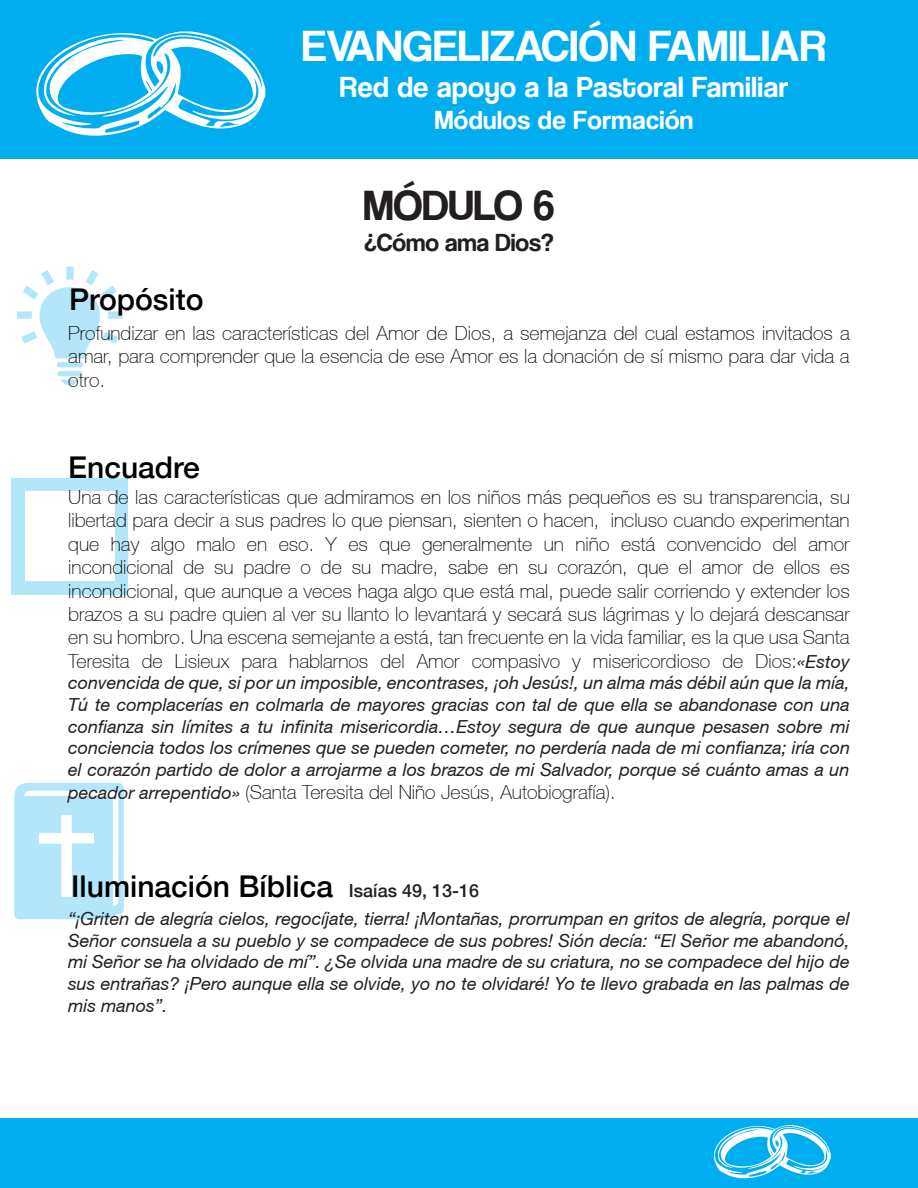
<style>
.page{position:relative;width:918px;height:1188px;background:#fff}
.page>*{position:absolute;margin:0;border:0;box-sizing:border-box;transform-origin:0 0}
.t1{font:45px "Coolvetica Rg";letter-spacing:.02em;color:#fff}
.t2{font:43.5px "Coolvetica Rg";color:#231f20}
.t3{font:500 30px "Helvetica 65";color:#000}
.t4{font:30px "Coolvetica Rg";letter-spacing:.02em;color:#fff}
.t5{font:27px "Coolvetica Rg";letter-spacing:.02em;color:#fff}
.t6{font:25.5px "Coolvetica Rg";color:#231f20}
.t7{font:100 19.5px/23.4px "Helvetica 35";color:#000;text-align:justify}
.t8{font:italic 18px/21.6px "Helvetica 56";color:#231f20;text-align:justify}
.t9{font:500 18px "Helvetica 65";color:#231f20}
.s1{font-family:"Helvetica 56";font-weight:400;font-style:italic;font-size:18px;color:#231f20}
</style>
<div class="page">
<svg style="left:14px;top:783px;width:110px;height:136px"></svg>
<svg style="left:17px;top:267px;width:105px;height:118px"></svg>
<div style="left:11px;top:478px;width:117px;height:117px;background:#b3e6fa"></div>
<div style="left:25px;top:491px;width:90px;height:90px;background:#fff"></div>
<div style="left:0;top:0;width:918px;height:158px;background:#00aeef"></div>
<div style="left:0;top:1119px;width:918px;height:69px;background:#00aeef"></div>
<svg style="left:36px;top:31px;width:229px;height:105px"></svg>
<svg style="left:714px;top:1125px;width:117px;height:54px"></svg>
<h1 class="t1" style="left:302px;top:20px;width:525px">EVANGELIZACIÓN FAMILIAR</h1>
<h3 class="t4" style="left:340px;top:69px;width:450px">Red de apoyo a la Pastoral Familiar</h3>
<h3 class="t5" style="left:435px;top:105px;width:260px">Módulos de Formación</h3>
<h3 class="t3" style="left:69px;top:281px;width:136px">Propósito</h3>
<h2 class="t2" style="left:363px;top:180px;width:193px">MÓDULO 6</h2>
<h3 class="t6" style="left:365px;top:227px;width:190px">¿Cómo ama Dios?</h3>
<p class="t7" style="left:68px;top:321px;width:783px">Profundizar en las características del Amor de Dios, a semejanza del cual estamos invitados a amar, para comprender que la esencia de ese Amor es la donación de sí mismo para dar vida a otro.</p>
<h3 class="t3" style="left:68px;top:449px;width:133px">Encuadre</h3>
<p class="t7" style="left:68px;top:485px;width:783px">Una de las características que admiramos en los niños más pequeños es su transparencia, su libertad para decir a sus padres lo que piensan, sienten o hacen, incluso cuando experimentan que hay algo malo en eso. Y es que generalmente un niño está convencido del amor incondicional de su padre o de su madre, sabe en su corazón, que el amor de ellos es incondicional, que aunque a veces haga algo que está mal, puede salir corriendo y extender los brazos a su padre quien al ver su llanto lo levantará y secará sus lágrimas y lo dejará descansar en su hombro. Una escena semejante a está, tan frecuente en la vida familiar, es la que usa Santa Teresita de Lisieux para hablarnos del Amor compasivo y misericordioso de Dios:<span class="s1">«Estoy</span></p>
<p class="t8" style="left:68px;top:672px;width:783px">convencida de que, si por un imposible, encontrases, ¡oh Jesús!, un alma más débil aún que la mía, Tú te complacerías en colmarla de mayores gracias con tal de que ella se abandonase con una confianza sin límites a tu infinita misericordia…Estoy segura de que aunque pesasen sobre mi conciencia todos los crímenes que se pueden cometer, no perdería nada de mi confianza; iría con el corazón partido de dolor a arrojarme a los brazos de mi Salvador, porque sé cuánto amas a un</p>
<p class="t7" style="left:68px;top:781px;width:549px"><span class="s1">pecador arrepentido»</span> (Santa Teresita del Niño Jesús, Autobiografía).</p>
<h3 class="t3" style="left:71px;top:868px;width:263px">Iluminación Bíblica</h3>
<p class="t8" style="left:68px;top:908px;width:783px">“¡Griten de alegría cielos, regocíjate, tierra! ¡Montañas, prorrumpan en gritos de alegría, porque el Señor consuela a su pueblo y se compadece de sus pobres! Sión decía: “El Señor me abandonó, mi Señor se ha olvidado de mí”. ¿Se olvida una madre de su criatura, no se compadece del hijo de sus entrañas? ¡Pero aunque ella se olvide, yo no te olvidaré! Yo te llevo grabada en las palmas de mis manos”.</p>
<p class="t9" style="left:349px;top:880px;width:132px">Isaías 49, 13-16</p>
</div>
